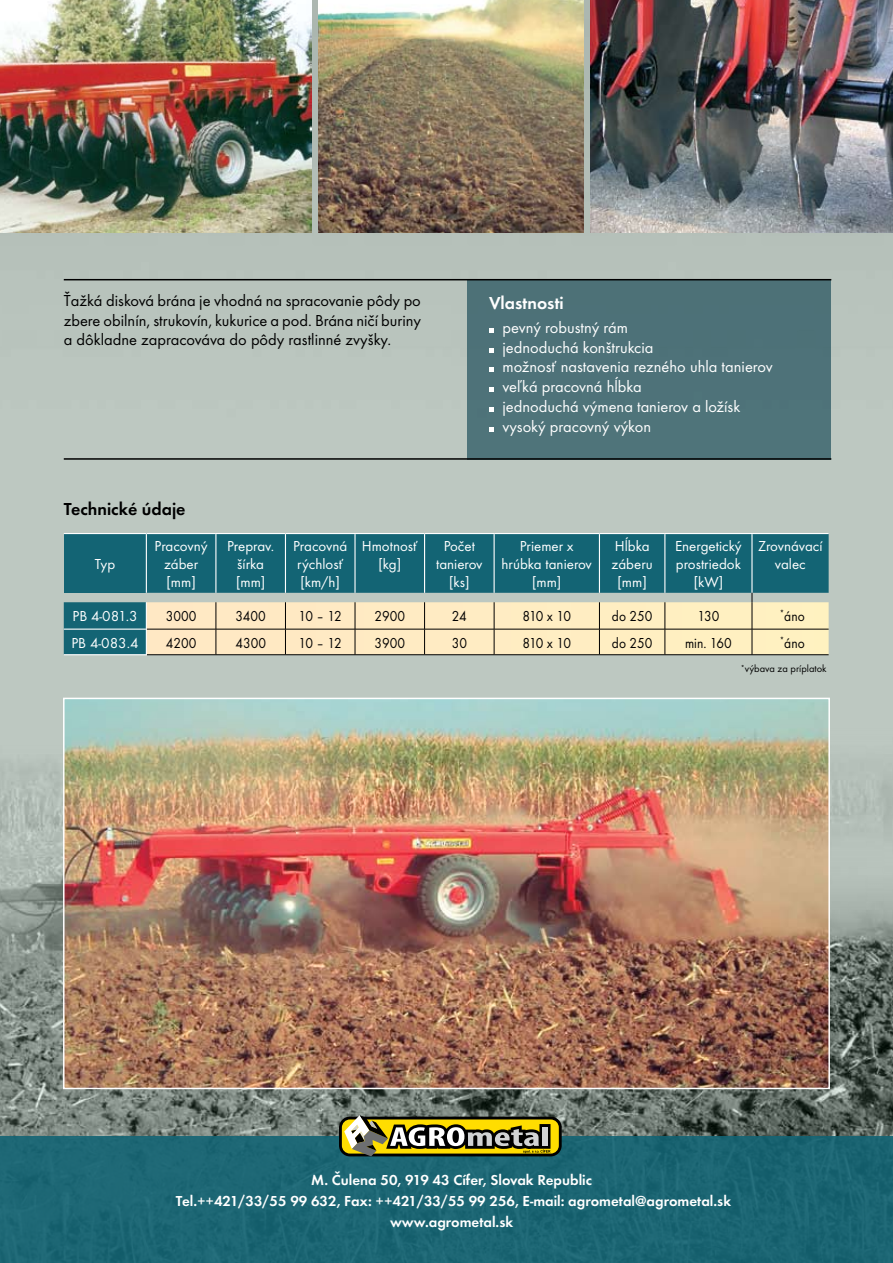
<style>
.page{position:relative;width:893px;height:1263px;background:#fff}
.page>*{position:absolute;margin:0;border:0;box-sizing:border-box;transform-origin:0 0}
.t1{font:600 18px "Futura TEE";color:#000}
.t2{font:600 18px "Futura TEE";color:#fff}
.t3{font:16.5px/19.8px "Futura TEE";color:#fff}
.t4{font:16.5px/19.8px "Futura TEE";color:#000;text-align:justify}
.t5{font:15px/18px "Futura TEE";color:#fff;text-align:center}
.t6{font:600 15px/21px "Futura TEE";color:#fff;text-align:center}
.t7{font:15px "Futura TEE";color:#000;scale:.9 1}
.t8{font:10.5px "Futura TEE";color:#000}
</style>
<div class="page">
<img style="left:0;top:0;width:893px;height:1136px">
<div style="left:467px;top:280px;width:364px;height:179px;background:#4e7279"></div>
<div style="left:0;top:1136px;width:893px;height:127px;background:#1c6674"></div>
<svg style="left:339px;top:1116px;width:223px;height:40px"></svg>
<div style="left:342px;top:1119px;width:217px;height:34px;background:#fd0;border-radius:8px"></div>
<svg style="left:344px;top:1115px;width:206px;height:41px"></svg>
<svg style="left:64px;top:533px;width:765px;height:122px;background:#7b9f97"></svg>
<img style="left:319px;top:0;width:264px;height:232px">
<img style="left:590px;top:0;width:303px;height:232px">
<img style="left:0;top:0;width:312px;height:232px">
<img style="left:66px;top:701px;width:761px;height:385px">
<div style="left:63px;top:698px;width:767px;height:391px;border:2px solid #fff"></div>
<hr style="left:64px;top:458px;width:767px;height:2px;background:#000">
<hr style="left:64px;top:279px;width:767px;height:1px;background:#000">
<svg style="left:489px;top:328px;width:4px;height:4px"></svg>
<svg style="left:489px;top:348px;width:4px;height:4px"></svg>
<svg style="left:489px;top:368px;width:4px;height:4px"></svg>
<svg style="left:489px;top:388px;width:4px;height:4px"></svg>
<svg style="left:489px;top:407px;width:4px;height:4px"></svg>
<svg style="left:489px;top:427px;width:4px;height:4px"></svg>
<p class="t4" style="left:64px;top:290px;width:359px">Ťažká disková brána je vhodná na spracovanie pôdy po zbere obilnín, strukovín, kukurice a pod. Brána ničí buriny a dôkladne zapracováva do pôdy rastlinné zvyšky.</p>
<p class="t1" style="left:64px;top:498px;width:123px">Technické údaje</p>
<p class="t2" style="left:489px;top:292px;width:76px">Vlastnosti</p>
<p class="t3" style="left:502px;top:317px;width:272px">pevný robustný rám<br>jednoduchá konštrukcia<br>možnosť nastavenia rezného uhla tanierov veľká pracovná hĺbka<br>jednoduchá výmena tanierov a ložísk vysoký pracovný výkon</p>
<p class="t5" style="left:95px;top:555px;width:22px">Typ</p>
<p class="t5" style="left:155px;top:537px;width:55px">Pracovný záber [mm]</p>
<p class="t5" style="left:227px;top:537px;width:49px">Preprav. šírka [mm]</p>
<p class="t5" style="left:293px;top:537px;width:56px;text-align:left">Pracovná rýchlosť [km/h]</p>
<p class="t5" style="left:362px;top:537px;width:57px">Hmotnosť [kg]</p>
<p class="t5" style="left:436px;top:537px;width:48px">Počet tanierov [ks]</p>
<p class="t5" style="left:502px;top:537px;width:92px">Priemer x hrúbka tanierov [mm]</p>
<p class="t5" style="left:611px;top:537px;width:43px">Hĺbka záberu [mm]</p>
<p class="t5" style="left:675px;top:537px;width:68px">Energetický prostriedok [kW]</p>
<p class="t5" style="left:758px;top:537px;width:66px">Zrovnávací valec</p>
<p class="t5" style="left:73px;top:607px;width:67px">PB 4-081.3</p>
<p class="t7" style="left:166px;top:607px;width:36px">3000</p>
<p class="t7" style="left:235px;top:607px;width:35px">3400</p>
<p class="t7" style="left:299px;top:607px;width:49px">10 – 12</p>
<p class="t7" style="left:374px;top:607px;width:36px">2900</p>
<p class="t7" style="left:452px;top:607px;width:18px">24</p>
<p class="t7" style="left:522px;top:607px;width:55px">810 x 10</p>
<p class="t7" style="left:612px;top:607px;width:46px">do 250</p>
<p class="t7" style="left:697px;top:607px;width:26px">130</p>
<p class="t7" style="left:780px;top:607px;width:29px"><sup>*</sup>áno</p>
<p class="t5" style="left:71px;top:633px;width:69px">PB 4-083.4</p>
<p class="t7" style="left:166px;top:634px;width:36px">4200</p>
<p class="t7" style="left:235px;top:634px;width:36px">4300</p>
<p class="t7" style="left:299px;top:634px;width:49px">10 – 12</p>
<p class="t7" style="left:374px;top:634px;width:36px">3900</p>
<p class="t7" style="left:452px;top:634px;width:19px">30</p>
<p class="t7" style="left:522px;top:634px;width:55px">810 x 10</p>
<p class="t7" style="left:612px;top:634px;width:46px">do 250</p>
<p class="t7" style="left:685px;top:634px;width:53px">min. 160</p>
<p class="t7" style="left:780px;top:634px;width:29px"><sup>*</sup>áno</p>
<p class="t8" style="left:741px;top:663px;width:87px"><sup>*</sup>výbava za príplatok</p>
<p class="t6" style="left:176px;top:1169px;width:557px">M. Čulena 50, 919 43 Cífer, Slovak Republic<br>Tel.++421/33/55 99 632, Fax: ++421/33/55 99 256, E-mail: agrometal@agrometal.sk www.agrometal.sk</p>
</div>
